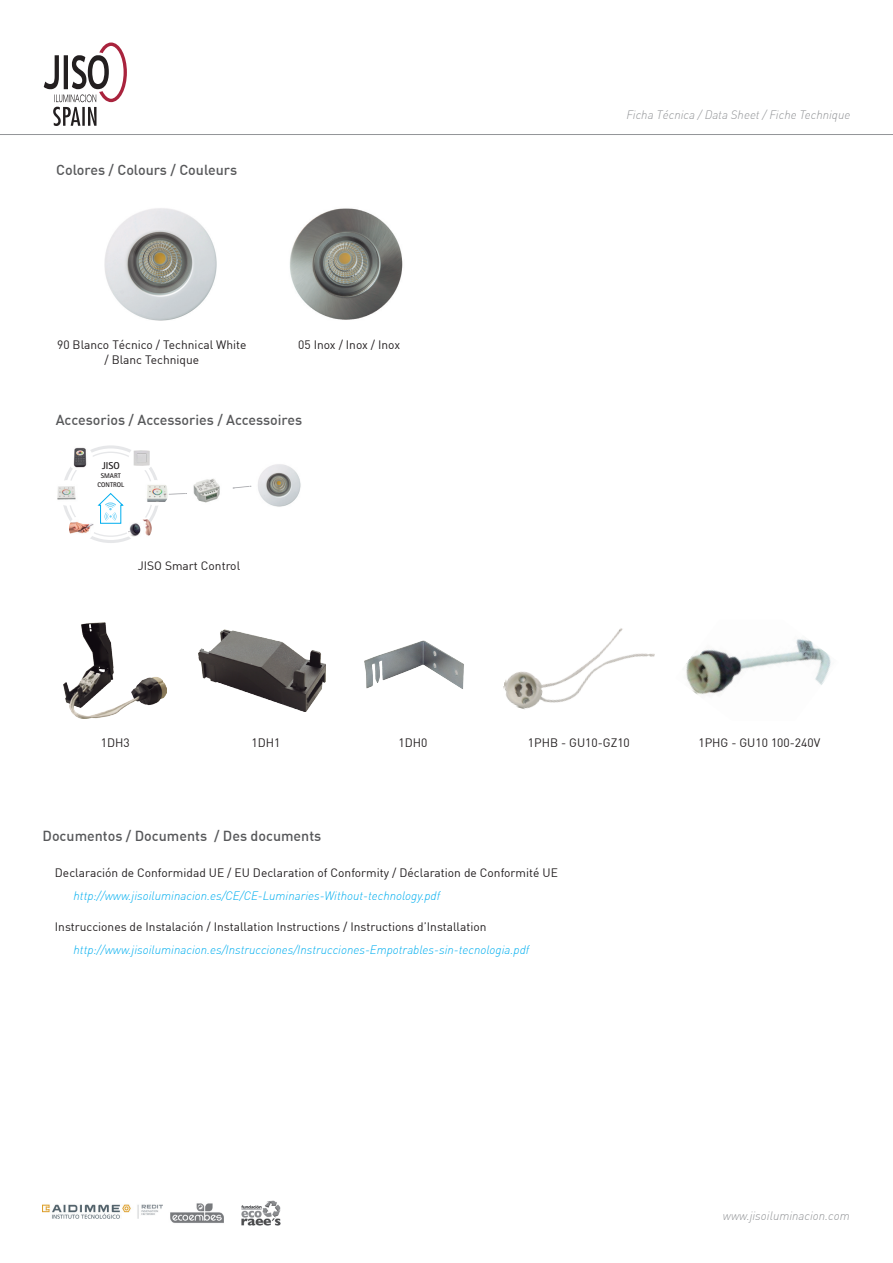
<style>
.page{position:relative;width:893px;height:1263px;background:#fff}
.page>*{position:absolute;margin:0;border:0;box-sizing:border-box;transform-origin:0 0}
.t1{font:500 14.25px "DIN";color:#57585a}
.t2{font:12px/15px "DIN";color:#231f20;text-align:center}
.t3{font:italic 300 12px "DIN";color:#00aeef}
.t4{font:italic 300 12px "DIN";color:#939598}
.t5{font:700 10.05px "Rotis Sans Serif";color:#231f20}
.t6{font:700 6.9px/9.1px "Rotis Sans Serif";color:#231f20;text-align:center}
</style>
<div class="page">
<hr style="left:0;top:134px;width:893px;height:1px;background:#939598">
<img style="left:170px;top:1203px;width:54px;height:20px">
<img style="left:241px;top:1200px;width:40px;height:26px">
<img style="left:43px;top:1204px;width:120px;height:15px">
<img style="left:258px;top:464px;width:43px;height:43px">
<img style="left:193px;top:478px;width:27px;height:25px">
<svg style="left:233px;top:486px;width:18px;height:3px"></svg>
<svg style="left:169px;top:493px;width:18px;height:2px"></svg>
<img style="left:290px;top:208px;width:113px;height:112px">
<img style="left:104px;top:208px;width:113px;height:113px">
<svg style="left:44px;top:43px;width:83px;height:83px"></svg>
<img style="left:503px;top:628px;width:152px;height:82px">
<img style="left:686px;top:639px;width:145px;height:56px">
<img style="left:64px;top:622px;width:103px;height:96px">
<img style="left:198px;top:629px;width:127px;height:82px">
<img style="left:364px;top:640px;width:100px;height:49px">
<div style="left:62px;top:445px;width:98px;height:98px;border:3px solid #e6e7e9;border-radius:50%"></div>
<div style="left:67px;top:445px;width:26px;height:26px;background:#fff;border-radius:50%"></div>
<img style="left:73px;top:447px;width:14px;height:21px">
<div style="left:129px;top:445px;width:25px;height:26px;background:#fff;border-radius:50%"></div>
<img style="left:134px;top:450px;width:15px;height:16px">
<div style="left:143px;top:480px;width:26px;height:26px;background:#fff;border-radius:50%"></div>
<img style="left:147px;top:485px;width:22px;height:17px">
<div style="left:126px;top:516px;width:26px;height:25px;background:#fff;border-radius:50%"></div>
<img style="left:142px;top:519px;width:10px;height:17px">
<img style="left:128px;top:523px;width:13px;height:14px">
<div style="left:69px;top:516px;width:26px;height:25px;background:#fff;border-radius:50%"></div>
<img style="left:69px;top:516px;width:26px;height:18px">
<div style="left:55px;top:480px;width:25px;height:26px;background:#fff;border-radius:50%"></div>
<img style="left:57px;top:486px;width:19px;height:14px">
<svg style="left:98px;top:493px;width:25px;height:30px"></svg>
<p class="t1" style="left:56px;top:161px;width:182px">Colores / Colours / Couleurs</p>
<p class="t2" style="left:57px;top:337px;width:191px">90 Blanco Técnico / Technical White / Blanc Technique</p>
<p class="t2" style="left:298px;top:337px;width:103px">05 Inox / Inox / Inox</p>
<p class="t1" style="left:56px;top:410px;width:248px">Accesorios / Accessories / Accessoires</p>
<p class="t5" style="left:102px;top:459px;width:19px">JISO</p>
<p class="t6" style="left:98px;top:471px;width:28px">SMART<br>CONTROL</p>
<p class="t2" style="left:138px;top:558px;width:104px">JISO Smart Control</p>
<p class="t4" style="left:626px;top:107px;width:226px">Ficha Técnica / Data Sheet / Fiche Technique</p>
<p class="t2" style="left:101px;top:735px;width:30px">1DH3</p>
<p class="t2" style="left:252px;top:735px;width:30px">1DH1</p>
<p class="t2" style="left:398px;top:735px;width:30px">1DH0</p>
<p class="t2" style="left:528px;top:735px;width:103px">1PHB - GU10-GZ10</p>
<p class="t2" style="left:698px;top:735px;width:123px">1PHG - GU10 100-240V</p>
<p class="t1" style="left:43px;top:827px;width:280px">Documentos / Documents / Des documents</p>
<p class="t2" style="left:55px;top:865px;width:504px">Declaración de Conformidad UE / EU Declaration of Conformity / Déclaration de Conformité UE</p>
<p class="t3" style="left:74px;top:888px;width:368px">http://www.jisoiluminacion.es/CE/CE-Luminaries-Without-technology.pdf</p>
<p class="t2" style="left:55px;top:919px;width:433px">Instrucciones de Instalación / Installation Instructions / Instructions d’Installation</p>
<p class="t3" style="left:74px;top:942px;width:457px">http://www.jisoiluminacion.es/Instrucciones/Instrucciones-Empotrables-sin-tecnologia.pdf</p>
<p class="t4" style="left:723px;top:1208px;width:128px">www.jisoiluminacion.com</p>
</div>
